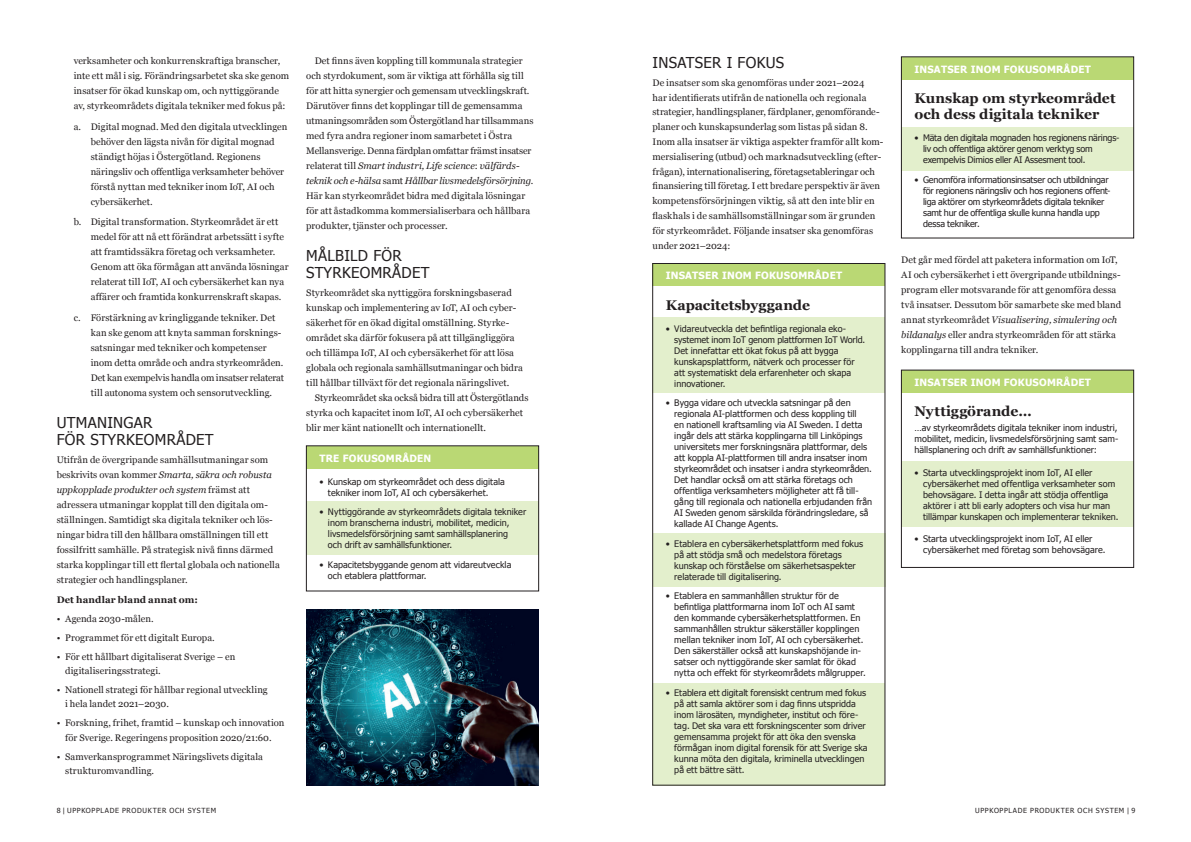
<style>
.page{position:relative;width:1191px;height:842px;background:#fff}
.page>*{position:absolute;margin:0;border:0;box-sizing:border-box;transform-origin:0 0}
.t1{font:15px/17px "Tahoma";letter-spacing:.02em;color:#231f20}
.t2{font:700 14px/16px "Georgia";color:#231f20}
.t3{font:700 10px "Tahoma";letter-spacing:.02em;color:#fff}
.t4{font:9.5px/15px "Georgia";letter-spacing:.005em;color:#231f20}
.t5{font:700 9.5px "Georgia";letter-spacing:.01em;color:#231f20}
.t6{font:9px/11px "Tahoma";color:#231f20}
.t7{font:7px "Tahoma";letter-spacing:.095em;color:#231f20}
.s1{font-style:italic}
</style>
<div class="page">
<div style="left:306px;top:501px;width:233px;height:54px;background:#e3efcc"></div>
<div style="left:306px;top:446px;width:233px;height:22px;background:#bad874"></div>
<div style="left:652px;top:683px;width:233px;height:102px;background:#e3efcc"></div>
<div style="left:652px;top:317px;width:233px;height:76px;background:#e3efcc"></div>
<div style="left:653px;top:533px;width:233px;height:54px;background:#e3efcc"></div>
<div style="left:652px;top:263px;width:233px;height:23px;background:#bad874"></div>
<div style="left:901px;top:127px;width:232px;height:43px;background:#e3efcc"></div>
<div style="left:901px;top:57px;width:232px;height:22px;background:#bad874"></div>
<img style="left:306px;top:609px;width:233px;height:176px">
<div style="left:901px;top:461px;width:232px;height:66px;background:#e3efcc"></div>
<div style="left:901px;top:370px;width:232px;height:23px;background:#bad874"></div>
<div style="left:306px;top:446px;width:233px;height:145px;border:1px solid #231f20"></div>
<div style="left:652px;top:263px;width:233px;height:522px;border:1px solid #231f20"></div>
<p class="t4" style="left:74px;top:53px;width:217px">verksamheter och konkurrenskraftiga branscher, inte ett mål i sig. Förändringsarbetet ska ske genom insatser för ökad kunskap om, och nyttiggörande av, styrkeområdets digitala tekniker med fokus på:</p>
<p class="t4" style="left:91px;top:118px;width:198px;text-indent:-17px">a. Digital mognad. Med den digitala utvecklingen behöver den lägsta nivån för digital mognad ständigt höjas i Östergötland. Regionens näringsliv och offentliga verksamheter behöver förstå nyttan med tekniker inom IoT, AI och cybersäkerhet.</p>
<p class="t4" style="left:91px;top:214px;width:199px;text-indent:-17px">b. Digital transformation. Styrkeområdet är ett medel för att nå ett förändrat arbetssätt i syfte att framtidssäkra företag och verksamheter.<br>Genom att öka förmågan att använda lösningar relaterat till IoT, AI och cybersäkerhet kan nya affärer och framtida konkurrenskraft skapas.</p>
<p class="t4" style="left:91px;top:310px;width:195px;text-indent:-17px">c. Förstärkning av kringliggande tekniker. Det kan ske genom att knyta samman forsknings&shy;satsningar med tekniker och kompetenser inom detta område och andra styrkeområden.<br>Det kan exempelvis handla om insatser relaterat till autonoma system och sensorutveckling.</p>
<h1 class="t1" style="left:57px;top:413px;width:158px">UTMANINGAR<br>FÖR STYRKEOMRÅDET</h1>
<p class="t4" style="left:57px;top:452px;width:225px">Utifrån de övergripande samhällsutmaningar som beskrivits ovan kommer <span class="s1">Smarta, säkra och robusta uppkopplade produkter och system</span> främst att adressera utmaningar kopplat till den digitala om-- ställningen. Samtidigt ska digitala tekniker och lös&shy;ningar bidra till den hållbara omställningen till ett fossilfritt samhälle. På strategisk nivå finns därmed starka kopplingar till ett flertal globala och nationella strategier och handlingsplaner.</p>
<p class="t5" style="left:57px;top:593px;width:143px">Det handlar bland annat om:</p>
<p class="t4" style="left:57px;top:611px;width:98px">• Agenda 2030-målen.</p>
<p class="t4" style="left:57px;top:630px;width:160px">• Programmet för ett digitalt Europa.</p>
<p class="t4" style="left:65px;top:649px;width:172px;line-height:14.5px;text-indent:-9px">• För ett hållbart digitaliserat Sverige – en digitaliseringsstrategi.</p>
<p class="t4" style="left:65px;top:682px;width:204px;line-height:14.5px;text-indent:-9px">• Nationell strategi för hållbar regional utveckling i hela landet 2021–2030.</p>
<p class="t4" style="left:57px;top:715px;width:229px;line-height:14.5px;text-align:center">• Forskning, frihet, framtid – kunskap och innovation för Sverige. Regeringens proposition 2020/21:60.</p>
<p class="t4" style="left:65px;top:748px;width:199px;line-height:14.5px;text-indent:-9px">• Samverkansprogrammet Näringslivets digitala strukturomvandling.</p>
<p class="t4" style="left:306px;top:53px;width:229px;text-indent:9px">Det finns även koppling till kommunala strategier och styrdokument, som är viktiga att förhålla sig till för att hitta synergier och gemensam utvecklingskraft.<br>Därutöver finns det kopplingar till de gemensamma utmaningsområden som Östergötland har tillsammans med fyra andra regioner inom samarbetet i Östra Mellansverige. Denna färdplan omfattar främst insatser relaterat till <span class="s1">Smart industri, Life science</span>: <span class="s1">välfärds&shy;teknik och e-hälsa</span> samt <span class="s1">Hållbar livsmedelsförsörjning</span>.<br>Här kan styrkeområdet bidra med digitala lösningar för att åstadkomma kommersialiserbara och hållbara produkter, tjänster och processer.</p>
<h1 class="t1" style="left:306px;top:246px;width:125px">MÅLBILD FÖR<br>STYRKEOMRÅDET</h1>
<p class="t4" style="left:306px;top:285px;width:218px">Styrkeområdet ska nyttiggöra forskningsbaserad kunskap och implementering av IoT, AI och cyber&shy;säkerhet för en ökad digital omställning. Styrke&shy;området ska därför fokusera på att tillgängliggöra och tillämpa IoT, AI och cybersäkerhet för att lösa globala och regionala samhällsutmaningar och bidra till hållbar tillväxt för det regionala näringslivet.</p>
<p class="t4" style="left:306px;top:390px;width:224px;text-indent:9px">Styrkeområdet ska också bidra till att Östergötlands styrka och kapacitet inom IoT, AI och cybersäkerhet blir mer känt nationellt och internationellt.</p>
<p class="t3" style="left:319px;top:452px;width:113px">TRE FOKUSOMRÅDEN</p>
<p class="t6" style="left:328px;top:475px;width:178px;text-indent:-9px">• Kunskap om styrkeområdet och dess digitala tekniker inom IoT, AI och cybersäkerhet.</p>
<p class="t6" style="left:328px;top:506px;width:200px;text-indent:-9px">• Nyttiggörande av styrkeområdets digitala tekniker inom branscherna industri, mobilitet, medicin, livsmedelsförsörjning samt samhällsplanering<br>och drift av samhällsfunktioner.</p>
<p class="t6" style="left:328px;top:558px;width:185px;text-indent:-9px">• Kapacitetsbyggande genom att vidareutveckla och etablera plattformar.</p>
<h1 class="t1" style="left:652px;top:54px;width:133px">INSATSER I FOKUS</h1>
<p class="t4" style="left:652px;top:75px;width:232px">De insatser som ska genomföras under 2021–2024<br>har identifierats utifrån de nationella och regionala strategier, handlingsplaner, färdplaner, genomförande&shy;planer och kunskapsunderlag som listas på sidan 8.<br>Inom alla insatser är viktiga aspekter framför allt kom&shy;mersialisering (utbud) och marknadsutveckling (efter&shy;frågan), internationalisering, företagsetableringar och finansiering till företag. I ett bredare perspektiv är även kompetensförsörjningen viktig, så att den inte blir en flaskhals i de samhällsomställningar som är grunden för styrkeområdet. Följande insatser ska genomföras under 2021–2024:</p>
<p class="t3" style="left:666px;top:269px;width:178px">INSATSER INOM FOKUSOMRÅDET</p>
<h2 class="t2" style="left:666px;top:296px;width:146px">Kapacitetsbyggande</h2>
<p class="t6" style="left:674px;top:323px;width:192px;text-indent:-9px">• Vidareutveckla det befintliga regionala eko&shy;systemet inom IoT genom plattformen IoT World.<br>Det innefattar ett ökat fokus på att bygga kunskapsplattform, nätverk och processer för att systematiskt dela erfarenheter och skapa innovationer.</p>
<p class="t6" style="left:674px;top:397px;width:199px;text-indent:-9px">• Bygga vidare och utveckla satsningar på den regionala AI-plattformen och dess koppling till<br>en nationell kraftsamling via AI Sweden. I detta ingår dels att stärka kopplingarna till Linköpings universitets mer forskningsnära plattformar, dels att koppla AI-plattformen till andra insatser inom styrkeområdet och insatser i andra styrkeområden.<br>Det handlar också om att stärka företags och offentliga verksamheters möjligheter att få till&shy;gång till regionala och nationella erbjudanden från AI Sweden genom särskilda förändringsledare, så kallade AI Change Agents.</p>
<p class="t6" style="left:674px;top:538px;width:190px;text-indent:-9px">• Etablera en cybersäkerhetsplattform med fokus på att stödja små och medelstora företags kunskap och förståelse om säkerhetsaspekter relaterade till digitalisering.</p>
<p class="t6" style="left:674px;top:590px;width:193px;text-indent:-9px">• Etablera en sammanhållen struktur för de befintliga plattformarna inom IoT och AI samt den kommande cybersäkerhetsplattformen. En sammanhållen struktur säkerställer kopplingen mellan tekniker inom IoT, AI och cybersäkerhet.<br>Den säkerställer också att kunskapshöjande in&shy;satser och nyttiggörande sker samlat för ökad nytta och effekt för styrkeområdets målgrupper.</p>
<p class="t6" style="left:674px;top:687px;width:195px;text-indent:-9px">• Etablera ett digitalt forensiskt centrum med fokus på att samla aktörer som i dag finns utspridda inom lärosäten, myndigheter, institut och före&shy;tag. Det ska vara ett forskningscenter som driver gemensamma projekt för att öka den svenska förmågan inom digital forensik för att Sverige ska kunna möta den digitala, kriminella utvecklingen på ett bättre sätt.</p>
<p class="t3" style="left:914px;top:62px;width:178px">INSATSER INOM FOKUSOMRÅDET</p>
<h2 class="t2" style="left:914px;top:89px;width:202px">Kunskap om styrkeområdet och dess digitala tekniker</h2>
<p class="t6" style="left:923px;top:132px;width:198px;text-indent:-9px">• Mäta den digitala mognaden hos regionens närings&shy;liv och offentliga aktörer genom verktyg som exempelvis Dimios eller AI Assesment tool.</p>
<p class="t6" style="left:923px;top:174px;width:189px;text-indent:-9px">• Genomföra informationsinsatser och utbildningar för regionens näringsliv och hos regionens offent&shy;liga aktörer om styrkeområdets digitala tekniker samt hur de offentliga skulle kunna handla upp dessa tekniker.</p>
<p class="t4" style="left:901px;top:252px;width:221px">Det går med fördel att paketera information om IoT, AI och cybersäkerhet i ett övergripande utbildnings&shy;program eller motsvarande för att genomföra dessa två insatser. Dessutom bör samarbete ske med bland annat styrkeområdet <span class="s1">Visualisering, simulering och bildanalys</span> eller andra styrkeområden för att stärka kopplingarna till andra tekniker.</p>
<p class="t3" style="left:914px;top:375px;width:178px">INSATSER INOM FOKUSOMRÅDET</p>
<h2 class="t2" style="left:914px;top:403px;width:119px">Nyttiggörande…</h2>
<p class="t6" style="left:914px;top:422px;width:205px;text-align:justify">…av styrkeområdets digitala tekniker inom industri, mobilitet, medicin, livsmedelsförsörjning samt sam&shy;hällsplanering och drift av samhällsfunktioner:</p>
<p class="t6" style="left:923px;top:467px;width:197px;text-indent:-9px">• Starta utvecklingsprojekt inom IoT, AI eller cybersäkerhet med offentliga verksamheter som behovsägare. I detta ingår att stödja offentliga aktörer i att bli early adopters och visa hur man tillämpar kunskapen och implementerar tekniken.</p>
<p class="t6" style="left:923px;top:533px;width:184px;text-indent:-9px">• Starta utvecklingsprojekt inom IoT, AI eller cybersäkerhet med företag som behovsägare.</p>
<p class="t7" style="left:57px;top:806px;width:161px">8 | UPPKOPPLADE PRODUKTER OCH SYSTEM</p>
<p class="t7" style="left:975px;top:806px;width:161px">UPPKOPPLADE PRODUKTER OCH SYSTEM | 9</p>
</div>
